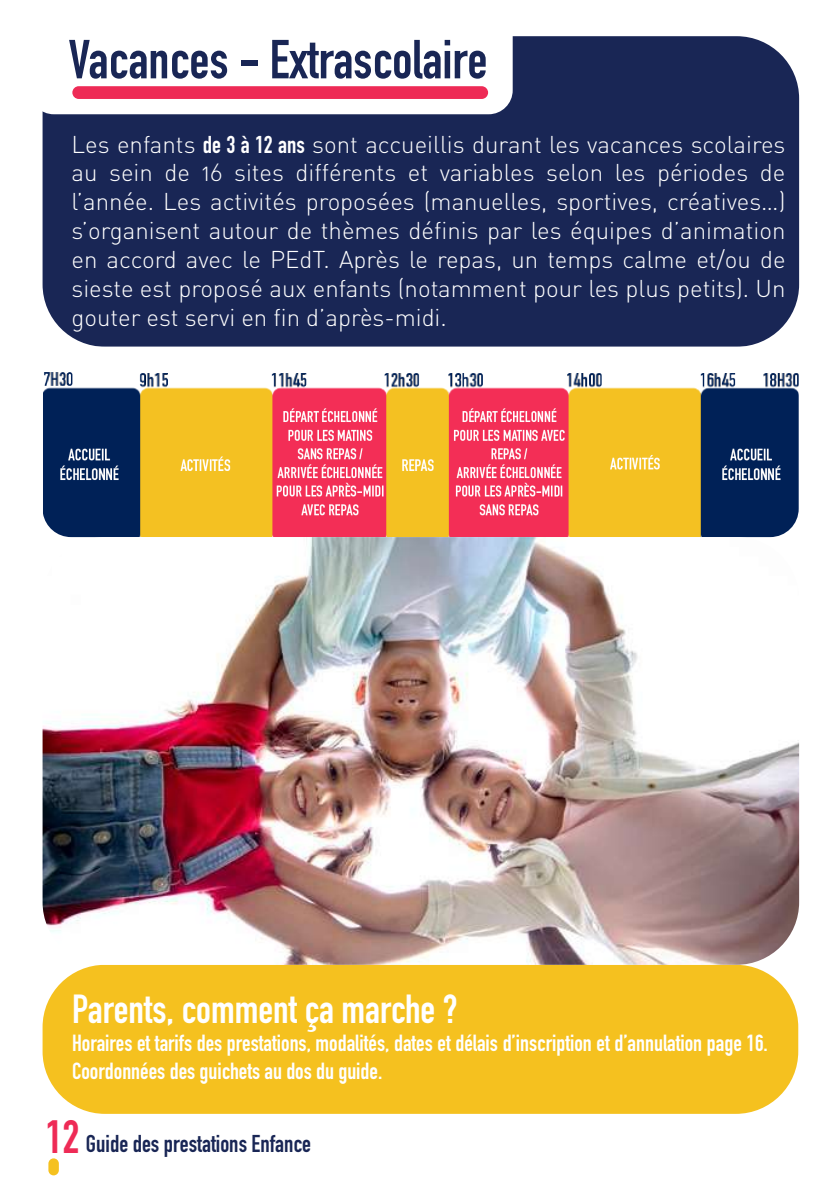
<style>
.page{position:relative;width:840px;height:1191px;background:#fff}
.page>*{position:absolute;margin:0;border:0;box-sizing:border-box;transform-origin:0 0}
.t1{font:54px "DIN Engschrift Alternate";color:#192655}
.t2{font:40px "DIN Engschrift Alternate";color:#fff}
.t3{font:24px/28.8px "DIN Light Alternate";color:#fff;text-align:justify}
.t4{font:24px "DIN Engschrift Alternate";color:#192655}
.t5{font:23px/28.8px "DIN Engschrift Alternate";color:#fff}
.s1{font-family:"DIN Engschrift Alternate"}
.s2{font-size:46px;color:#ee2b56}
</style>
<div class="page">
<div style="left:48px;top:1158px;width:11px;height:17px;background:#f5c11f;border-radius:5px"></div>
<div style="left:43px;top:36px;width:755px;height:311px;background:#192655;border-radius:62px"></div>
<div style="left:30px;top:9px;width:482px;height:105px;background:#fff;border-radius:24px"></div>
<div style="left:72px;top:86px;width:416px;height:13px;background:#ee2b56;border-radius:6px"></div>
<div style="left:43px;top:964px;width:754px;height:149px;background:#f5c11f;border-radius:62px"></div>
<img style="left:43px;top:346px;width:755px;height:618px">
<h1 class="t1" style="left:71px;top:27px;width:84px">Edito</h1>
<h1 class="t1" style="left:68px;top:28px;width:420px">Vacances - Extrascolaire</h1>
<p class="t3" style="left:71px;top:129px;width:715px">Les enfants <span class="s1">de 3 à 12 ans</span> sont accueillis durant les vacances scolaires au sein de 16 sites différents et variables selon les périodes de l’année. Les activités proposées (manuelles, sportives, créatives…) s’organisent autour de thèmes définis par les équipes d’animation en accord avec le PEdT. Après le repas, un temps calme et/ou de sieste est proposé aux enfants (notamment pour les plus petits). Un gouter est servi en fin d’après-midi.</p>
<h2 class="t2" style="left:72px;top:985px;width:387px">Parents, comment ça marche ?</h2>
<p class="t5" style="left:72px;top:1028px;width:697px">Horaires et tarifs des prestations, modalités, dates et délais d’inscription et d’annulation page 16.<br>Coordonnées des guichets au dos du guide.</p>
<p class="t4" style="left:45px;top:1129px;width:267px"><span class="s2">12</span> Guide des prestations Enfance</p>
</div>
